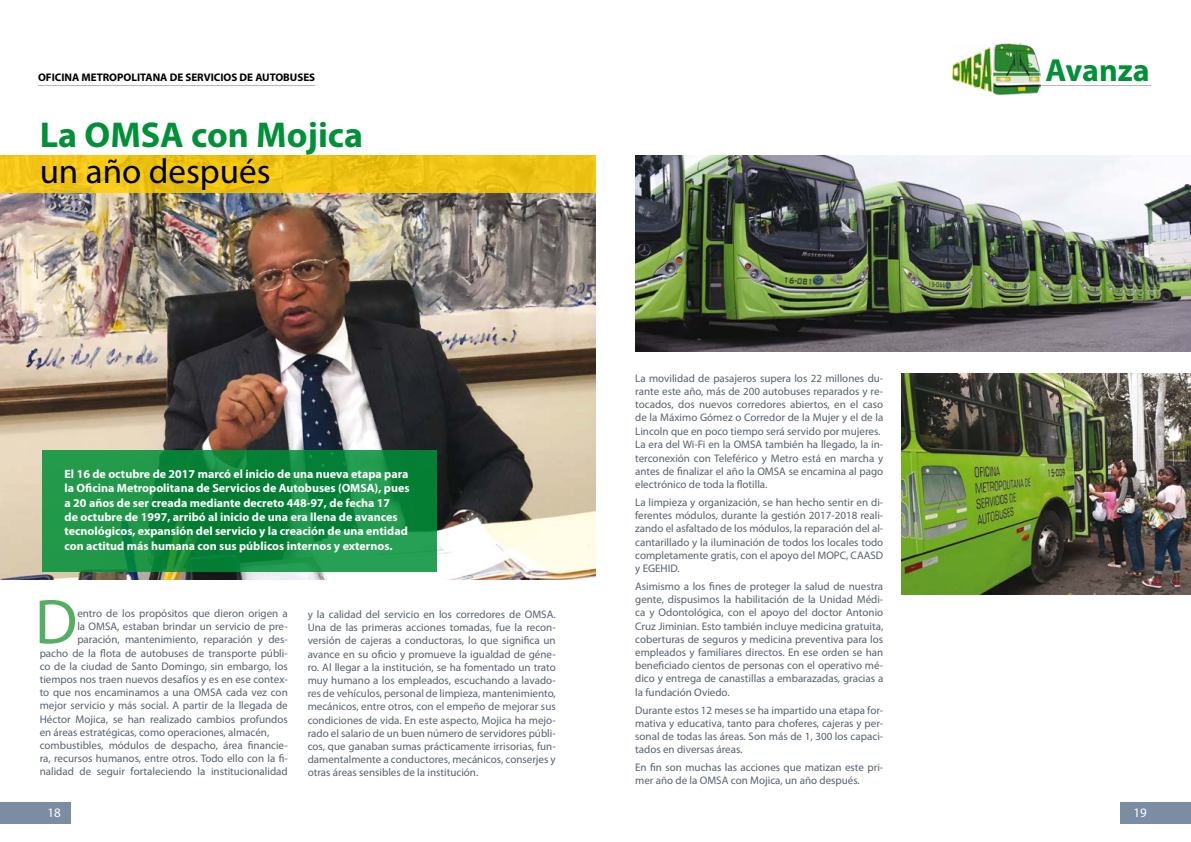
<style>
.page{position:relative;width:1191px;height:842px;background:#fff}
.page>*{position:absolute;margin:0;border:0;box-sizing:border-box;transform-origin:0 0}
.t1{font:63.9px "Myriad Pro";color:#55af62}
.t2{font:700 36px "Myriad Pro";color:#009037}
.t3{font:35px "Myriad Pro";color:#000}
.t4{font:700 32px "Myriad Pro";color:#009037}
.t5{font:13px "Myriad Pro";color:#fff}
.t6{font:700 12px/14.4px "Myriad Pro";color:#fff}
.t7{font:11px/13.2px "Myriad Pro";color:#55616f;text-align:justify}
.t8{font:700 11px "Myriad Pro";color:#000}
</style>
<div class="page">
<img style="left:0;top:193px;width:595px;height:387px">
<svg style="left:0;top:156px;width:595px;height:37px;background:#efc313"></svg>
<img style="left:635px;top:156px;width:556px;height:196px">
<svg style="left:42px;top:450px;width:395px;height:121px;background:#148d41"></svg>
<img style="left:901px;top:374px;width:290px;height:221px">
<hr style="left:38px;top:85px;width:277px;height:1px;background:#000">
<div style="left:0;top:802px;width:71px;height:21px;background:#7c8da3"></div>
<div style="left:1120px;top:802px;width:71px;height:21px;background:#7c8da3"></div>
<hr style="left:1038px;top:85px;width:113px;height:1px;background:#000">
<img style="left:952px;top:44px;width:88px;height:51px">
<p class="t8" style="left:38px;top:70px;width:279px">OFICINA METROPOLITANA DE SERVICIOS DE AUTOBUSES</p>
<h2 class="t2" style="left:40px;top:112px;width:325px">La OMSA con Mojica</h2>
<h3 class="t3" style="left:40px;top:150px;width:232px">un año después</h3>
<p class="t6" style="left:64px;top:466px;width:347px">El 16 de octubre de 2017 marcó el inicio de una nueva etapa para la Oficina Metropolitana de Servicios de Autobuses (OMSA), pues a 20 años de ser creada mediante decreto 448-97, de fecha 17<br>de octubre de 1997, arribó al inicio de una era llena de avances tecnológicos, expansión del servicio y la creación de una entidad con actitud más humana con sus públicos internos y externos.</p>
<h1 class="t1" style="left:35px;top:582px;width:44px">D</h1>
<p class="t7" style="left:77px;top:606px;width:212px">entro de los propósitos que dieron origen a</p>
<p class="t7" style="left:77px;top:620px;width:212px">la OMSA, estaban brindar un servicio de pre-</p>
<p class="t7" style="left:77px;top:633px;width:212px">paración, mantenimiento, reparación y des-</p>
<p class="t7" style="left:40px;top:646px;width:250px">pacho de la flota de autobuses de transporte públi-</p>
<p class="t7" style="left:40px;top:659px;width:250px">co de la ciudad de Santo Domingo, sin embargo, los</p>
<p class="t7" style="left:40px;top:672px;width:250px">tiempos nos traen nuevos desafíos y es en ese contex-</p>
<p class="t7" style="left:40px;top:686px;width:249px">to que nos encaminamos a una OMSA cada vez con</p>
<p class="t7" style="left:40px;top:699px;width:250px">mejor servicio y más social. A partir de la llegada de</p>
<p class="t7" style="left:40px;top:712px;width:250px">Héctor Mojica, se han realizado cambios profundos</p>
<p class="t7" style="left:40px;top:725px;width:231px">en áreas estratégicas, como operaciones, almacén,</p>
<p class="t7" style="left:40px;top:738px;width:250px">combustibles, módulos de despacho, área financie-</p>
<p class="t7" style="left:40px;top:752px;width:250px">ra, recursos humanos, entre otros. Todo ello con la fi-</p>
<p class="t7" style="left:40px;top:765px;width:250px">nalidad de seguir fortaleciendo la institucionalidad</p>
<p class="t7" style="left:308px;top:607px;width:250px">y la calidad del servicio en los corredores de OMSA.<br>Una de las primeras acciones tomadas, fue la recon&shy;versión de cajeras a conductoras, lo que significa un avance en su oficio y promueve la igualdad de géne&shy;ro. Al llegar a la institución, se ha fomentado un trato muy humano a los empleados, escuchando a lavado&shy;res de vehículos, personal de limpieza, mantenimiento, mecánicos, entre otros, con el empeño de mejorar sus condiciones de vida. En este aspecto, Mojica ha mejo&shy;rado el salario de un buen número de servidores públi&shy;cos, que ganaban sumas prácticamente irrisorias, fun&shy;damentalmente a conductores, mecánicos, conserjes y otras áreas sensibles de la institución.</p>
<p class="t7" style="left:635px;top:371px;width:250px;text-align:left">La movilidad de pasajeros supera los 22 millones du&shy;rante este año, más de 200 autobuses reparados y re&shy;tocados, dos nuevos corredores abiertos, en el caso de la Máximo Gómez o Corredor de la Mujer y el de la Lincoln que en poco tiempo será servido por mujeres.<br>La era del Wi-Fi en la OMSA también ha llegado, la in&shy;terconexión con Teleférico y Metro está en marcha y antes de finalizar el año la OMSA se encamina al pago electrónico de toda la flotilla.</p>
<p class="t7" style="left:635px;top:495px;width:250px">La limpieza y organización, se han hecho sentir en di&shy;ferentes módulos, durante la gestión 2017-2018 reali&shy;zando el asfaltado de los módulos, la reparación del al&shy;cantarillado y la iluminación de todos los locales todo completamente gratis, con el apoyo del MOPC, CAASD y EGEHID.</p>
<p class="t7" style="left:635px;top:579px;width:250px">Asimismo a los fines de proteger la salud de nuestra gente, dispusimos la habilitación de la Unidad Médi&shy;ca y Odontológica, con el apoyo del doctor Antonio Cruz Jiminian. Esto también incluye medicina gratuita, coberturas de seguros y medicina preventiva para los empleados y familiares directos. En ese orden se han beneficiado cientos de personas con el operativo mé&shy;dico y entrega de canastillas a embarazadas, gracias a la fundación Oviedo.</p>
<p class="t7" style="left:635px;top:703px;width:250px">Durante estos 12 meses se ha impartido una etapa for&shy;mativa y educativa, tanto para choferes, cajeras y per&shy;sonal de todas las áreas. Son más de 1, 300 los capaci&shy;tados en diversas áreas.</p>
<p class="t7" style="left:635px;top:761px;width:250px">En fin son muchas las acciones que matizan este pri&shy;mer año de la OMSA con Mojica, un año después.</p>
<h3 class="t4" style="left:1045px;top:49px;width:106px">Avanza</h3>
<p class="t5" style="left:47px;top:804px;width:15px">18</p>
<p class="t5" style="left:1133px;top:804px;width:15px">19</p>
</div>
